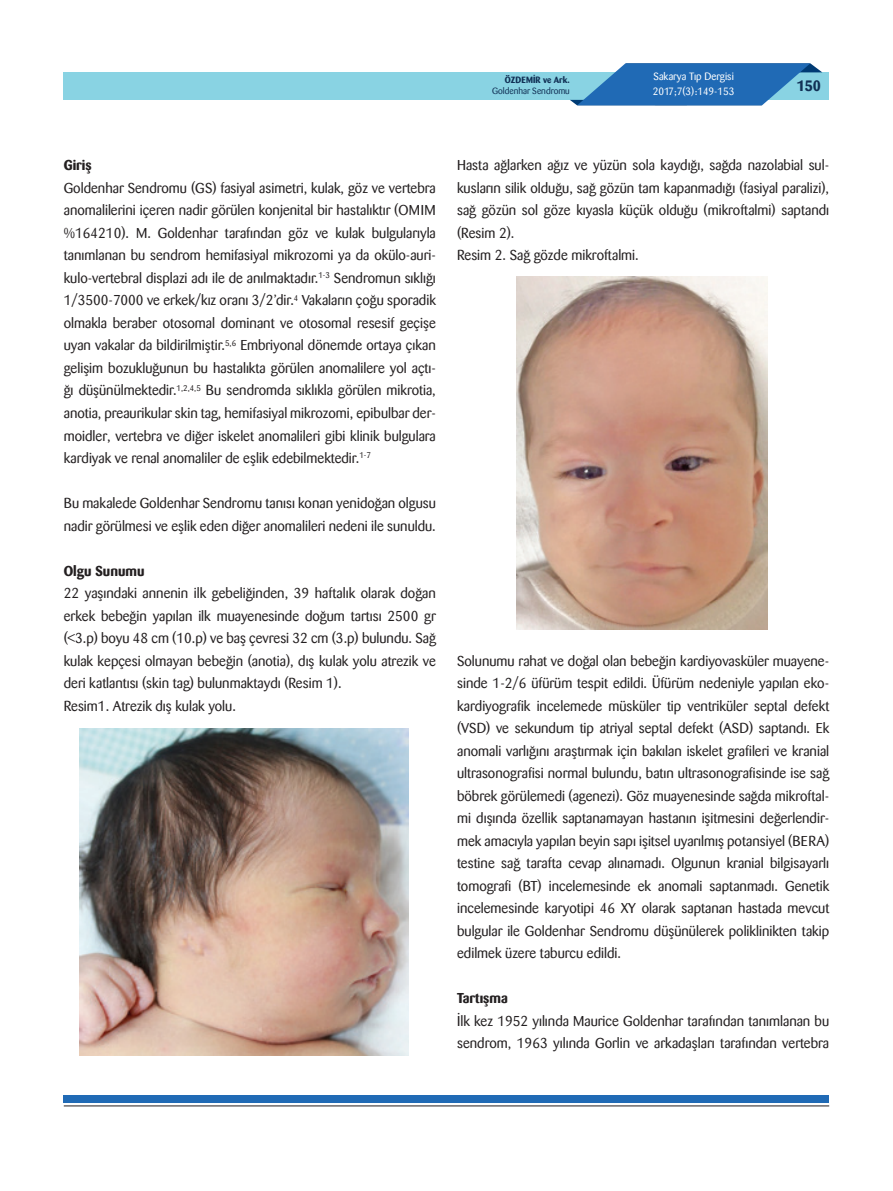
<style>
.page{position:relative;width:893px;height:1191px;background:#fff}
.page>*{position:absolute;margin:0;border:0;box-sizing:border-box;transform-origin:0 0}
.t1{font:700 15px "Barmeno";color:#113055}
.t2{font:14.25px/22.5px "Barmeno";color:#231f20}
.t3{font:700 14.25px "Barmeno";color:#231f20}
.t4{font:10.5px/15px "Barmeno";color:#fff}
.t5{font:9px "Barmeno";color:#113055}
.t6{font:700 9px "Barmeno";color:#113055}
</style>
<div class="page">
<div style="left:64px;top:72px;width:765px;height:28px;background:#89d3e3"></div>
<hr style="left:64px;top:1105px;width:765px;height:1px;background:#231f20">
<div style="left:64px;top:1095px;width:765px;height:7px;background:#206ab5"></div>
<img style="left:80px;top:728px;width:329px;height:327px">
<img style="left:516px;top:276px;width:251px;height:353px">
<svg style="left:570px;top:63px;width:252px;height:42px"></svg>
<p class="t4" style="left:653px;top:69px;width:83px">Sakarya Tıp Dergisi<br>2017;7(3):149-153</p>
<p class="t6" style="left:505px;top:75px;width:66px">ÖZDEMİR ve Ark.</p>
<p class="t5" style="left:492px;top:86px;width:79px">Goldenhar Sendromu</p>
<p class="t1" style="left:797px;top:77px;width:26px">150</p>
<p class="t3" style="left:64px;top:157px;width:29px">Giriş</p>
<p class="t2" style="left:64px;top:177px;width:374px;text-align:justify">Goldenhar Sendromu (GS) fasiyal asimetri, kulak, göz ve vertebra anomalilerini içeren nadir görülen konjenital bir hastalıktır (OMIM %164210). M. Goldenhar tarafından göz ve kulak bulgularıyla tanımlanan bu sendrom hemifasiyal mikrozomi ya da okülo-auri&shy;kulo-vertebral displazi adı ile de anılmaktadır.<sup>1-3</sup> Sendromun sıklığı 1/3500-7000 ve erkek/kız oranı 3/2’dir.<sup>4</sup> Vakaların çoğu sporadik olmakla beraber otosomal dominant ve otosomal resesif geçişe uyan vakalar da bildirilmiştir.<sup>5,6</sup> Embriyonal dönemde ortaya çıkan gelişim bozukluğunun bu hastalıkta görülen anomalilere yol açtı&shy;ğı düşünülmektedir.<sup>1,2,4,5</sup> Bu sendromda sıklıkla görülen mikrotia, anotia, preaurikular skin tag, hemifasiyal mikrozomi, epibulbar der&shy;moidler, vertebra ve diğer iskelet anomalileri gibi klinik bulgulara kardiyak ve renal anomaliler de eşlik edebilmektedir.<sup>1-7</sup></p>
<p class="t2" style="left:64px;top:492px;width:374px">Bu makalede Goldenhar Sendromu tanısı konan yenidoğan olgusu nadir görülmesi ve eşlik eden diğer anomalileri nedeni ile sunuldu.</p>
<p class="t3" style="left:64px;top:562px;width:82px">Olgu Sunumu</p>
<p class="t2" style="left:64px;top:582px;width:374px">22 yaşındaki annenin ilk gebeliğinden, 39 haftalık olarak doğan erkek bebeğin yapılan ilk muayenesinde doğum tartısı 2500 gr (&lt;3.p) boyu 48 cm (10.p) ve baş çevresi 32 cm (3.p) bulundu. Sağ kulak kepçesi olmayan bebeğin (anotia), dış kulak yolu atrezik ve deri katlantısı (skin tag) bulunmaktaydı (Resim 1).<br>Resim1. Atrezik dış kulak yolu.</p>
<p class="t2" style="left:457px;top:154px;width:374px">Hasta ağlarken ağız ve yüzün sola kaydığı, sağda nazolabial sul&shy;kusların silik olduğu, sağ gözün tam kapanmadığı (fasiyal paralizi), sağ gözün sol göze kıyasla küçük olduğu (mikroftalmi) saptandı (Resim 2).<br>Resim 2. Sağ gözde mikroftalmi.</p>
<p class="t2" style="left:457px;top:649px;width:374px;text-align:justify">Solunumu rahat ve doğal olan bebeğin kardiyovasküler muayene&shy;sinde 1-2/6 üfürüm tespit edildi. Üfürüm nedeniyle yapılan eko&shy;kardiyografik incelemede müsküler tip ventriküler septal defekt (VSD) ve sekundum tip atriyal septal defekt (ASD) saptandı. Ek anomali varlığını araştırmak için bakılan iskelet grafileri ve kranial ultrasonografisi normal bulundu, batın ultrasonografisinde ise sağ böbrek görülemedi (agenezi). Göz muayenesinde sağda mikroftal&shy;mi dışında özellik saptanamayan hastanın işitmesini değerlendir&shy;mek amacıyla yapılan beyin sapı işitsel uyarılmış potansiyel (BERA) testine sağ tarafta cevap alınamadı. Olgunun kranial bilgisayarlı tomografi (BT) incelemesinde ek anomali saptanmadı. Genetik incelemesinde karyotipi 46 XY olarak saptanan hastada mevcut bulgular ile Goldenhar Sendromu düşünülerek poliklinikten takip edilmek üzere taburcu edildi.</p>
<p class="t3" style="left:457px;top:989px;width:52px">Tartışma</p>
<p class="t2" style="left:457px;top:1009px;width:374px">İlk kez 1952 yılında Maurice Goldenhar tarafından tanımlanan bu sendrom, 1963 yılında Gorlin ve arkadaşları tarafından vertebra</p>
</div>
